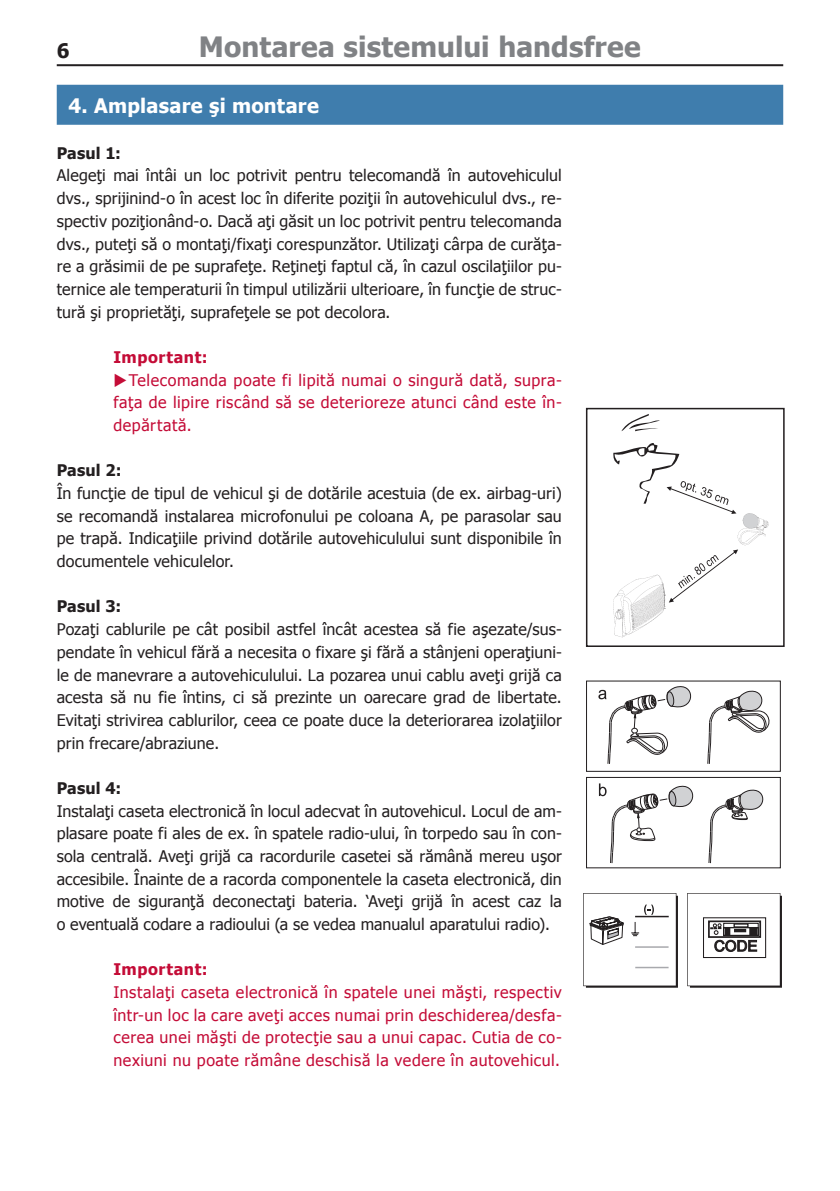
<style>
.page{position:relative;width:840px;height:1191px;background:#fff}
.page>*{position:absolute;margin:0;border:0;box-sizing:border-box;transform-origin:0 0}
.t1{font:700 28px "Tahoma";letter-spacing:.005em;color:#808285}
.t2{font:700 20px "Tahoma";letter-spacing:.015em;color:#fff}
.t3{font:700 20px "Tahoma";color:#231f20}
.t4{font:16px/22.6px "Tahoma";letter-spacing:.005em;color:#231f20;text-align:justify}
.t5{font:16px/22.6px "Tahoma";letter-spacing:.035em;color:#c40c37;text-align:justify}
.t6{font:700 16px "Tahoma";letter-spacing:.01em;color:#231f20}
.t7{font:700 16px "Tahoma";letter-spacing:.035em;color:#c40c37}
</style>
<div class="page">
<hr style="left:57px;top:64px;width:725px;height:2px;background:#231f20">
<div style="left:57px;top:85px;width:725px;height:40px;background:#3f7dad"></div>
<svg style="left:583px;top:893px;width:94px;height:94px"></svg>
<svg style="left:687px;top:893px;width:94px;height:94px"></svg>
<div style="left:585px;top:680px;width:195px;height:92px;border:1px solid #231f20"></div>
<div style="left:585px;top:777px;width:195px;height:91px;border:1px solid #231f20"></div>
<svg style="left:598px;top:686px;width:94px;height:78px"></svg>
<svg style="left:707px;top:690px;width:63px;height:74px"></svg>
<svg style="left:708px;top:789px;width:56px;height:74px"></svg>
<svg style="left:598px;top:783px;width:96px;height:80px"></svg>
<svg style="left:613px;top:443px;width:155px;height:195px"></svg>
<svg style="left:621px;top:414px;width:38px;height:17px"></svg>
<div style="left:585px;top:408px;width:199px;height:239px;border:2px solid #231f20"></div>
<p class="t3" style="left:57px;top:37px;width:14px">6</p>
<h1 class="t1" style="left:199px;top:27px;width:443px">Montarea sistemului handsfree</h1>
<p class="t2" style="left:68px;top:92px;width:252px">4. Amplasare şi montare</p>
<p class="t6" style="left:57px;top:142px;width:66px">Pasul 1:</p>
<p class="t4" style="left:57px;top:163px;width:506px">Alegeţi mai întâi un loc potrivit pentru telecomandă în autovehiculul dvs., sprijinind-o în acest loc în diferite poziţii în autovehiculul dvs., re&shy;spectiv poziţionând-o. Dacă aţi găsit un loc potrivit pentru telecomanda dvs., puteţi să o montaţi/fixaţi corespunzător. Utilizaţi cârpa de curăţa&shy;re a grăsimii de pe suprafeţe. Reţineţi faptul că, în cazul oscilaţiilor pu&shy;ternice ale temperaturii în timpul utilizării ulterioare, în funcţie de struc&shy;tură şi proprietăţi, suprafeţele se pot decolora.</p>
<p class="t7" style="left:113px;top:346px;width:96px">Important:</p>
<p class="t5" style="left:113px;top:368px;width:449px;text-indent:15px">Telecomanda poate fi lipită numai o singură dată, supra&shy;faţa de lipire riscând să se deterioreze atunci când este în&shy;depărtată.</p>
<p class="t6" style="left:57px;top:459px;width:66px">Pasul 2:</p>
<p class="t4" style="left:57px;top:481px;width:506px">În funcţie de tipul de vehicul şi de dotările acestuia (de ex. airbag-uri) se recomandă instalarea microfonului pe coloana A, pe parasolar sau pe trapă. Indicaţiile privind dotările autovehiculului sunt disponibile în documentele vehiculelor.</p>
<p class="t6" style="left:57px;top:595px;width:66px">Pasul 3:</p>
<p class="t4" style="left:57px;top:617px;width:506px">Pozaţi cablurile pe cât posibil astfel încât acestea să fie aşezate/sus&shy;pendate în vehicul fără a necesita o fixare şi fără a stânjeni operaţiuni&shy;le de manevrare a autovehiculului. La pozarea unui cablu aveţi grijă ca acesta să nu fie întins, ci să prezinte un oarecare grad de libertate.<br>Evitaţi strivirea cablurilor, ceea ce poate duce la deteriorarea izolaţiilor prin frecare/abraziune.</p>
<p class="t6" style="left:57px;top:777px;width:66px">Pasul 4:</p>
<p class="t4" style="left:57px;top:798px;width:506px">Instalaţi caseta electronică în locul adecvat în autovehicul. Locul de am&shy;plasare poate fi ales de ex. în spatele radio-ului, în torpedo sau în con&shy;sola centrală. Aveţi grijă ca racordurile casetei să rămână mereu uşor accesibile. Înainte de a racorda componentele la caseta electronică, din motive de siguranţă deconectaţi bateria. ‘Aveţi grijă în acest caz la o eventuală codare a radioului (a se vedea manualul aparatului radio).</p>
<p class="t7" style="left:113px;top:958px;width:96px">Important:</p>
<p class="t5" style="left:113px;top:980px;width:449px">Instalaţi caseta electronică în spatele unei măşti, respectiv într-un loc la care aveţi acces numai prin deschiderea/desfa&shy;cerea unei măşti de protecţie sau a unui capac. Cutia de co&shy;nexiuni nu poate rămâne deschisă la vedere în autovehicul.</p>
</div>
